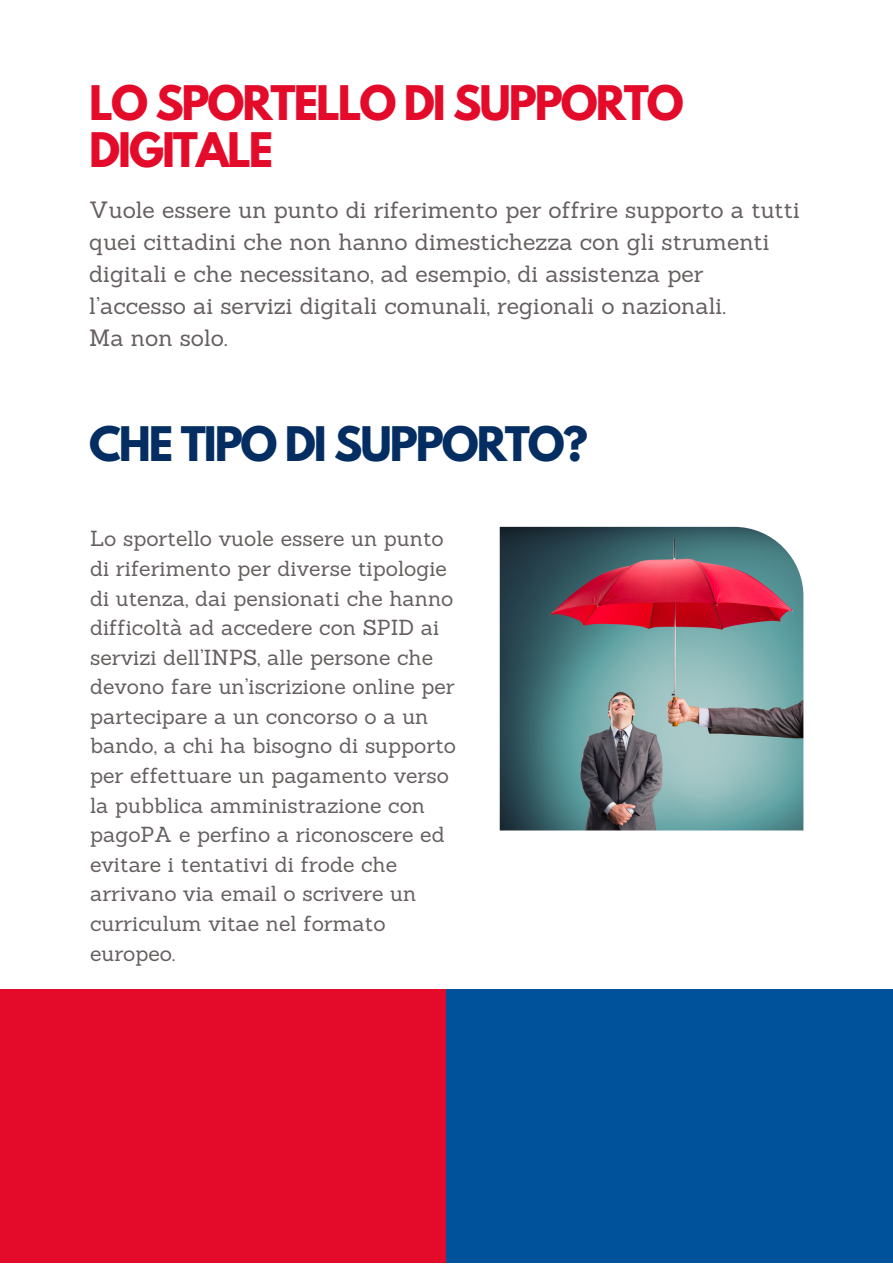
<style>
.page{position:relative;width:893px;height:1264px;background:#fff}
.page>*{position:absolute;margin:0;border:0;box-sizing:border-box;transform-origin:0 0}
.t1{font:700 42.15px/47.2px "League Spartan";letter-spacing:-.05em;color:#e40a2a}
.t2{font:700 42.15px "League Spartan";letter-spacing:-.05em;color:#042d62}
.t3{font:22.95px/32px "Sanchez";color:#665f5f}
.t4{font:21.15px/29.5px "Sanchez";color:#665f5f}
</style>
<div class="page">
<img style="left:499px;top:527px;width:304px;height:303px">
<div style="left:0;top:989px;width:892px;height:273px;background:#e40a2a"></div>
<div style="left:446px;top:989px;width:446px;height:273px;background:#00529b"></div>
<p class="t1" style="left:89px;top:84px;width:596px">LO SPORTELLO DI SUPPORTO<br>DIGITALE</p>
<p class="t3" style="left:89px;top:194px;width:712px">Vuole essere un punto di riferimento per offrire supporto a tutti quei cittadini che non hanno dimestichezza con gli strumenti digitali e che necessitano, ad esempio, di assistenza per l’accesso ai servizi digitali comunali, regionali o nazionali.</p>
<p class="t3" style="left:89px;top:322px;width:140px">Ma non solo.</p>
<p class="t2" style="left:89px;top:423px;width:500px">CHE TIPO DI SUPPORTO?</p>
<p class="t4" style="left:90px;top:524px;width:367px">Lo sportello vuole essere un punto di riferimento per diverse tipologie di utenza, dai pensionati che hanno difficoltà ad accedere con SPID ai servizi dell’INPS, alle persone che devono fare un’iscrizione online per partecipare a un concorso o a un bando, a chi ha bisogno di supporto per effettuare un pagamento verso la pubblica amministrazione con pagoPA e perfino a riconoscere ed evitare i tentativi di frode che arrivano via email o scrivere un curriculum vitae nel formato europeo.</p>
</div>
